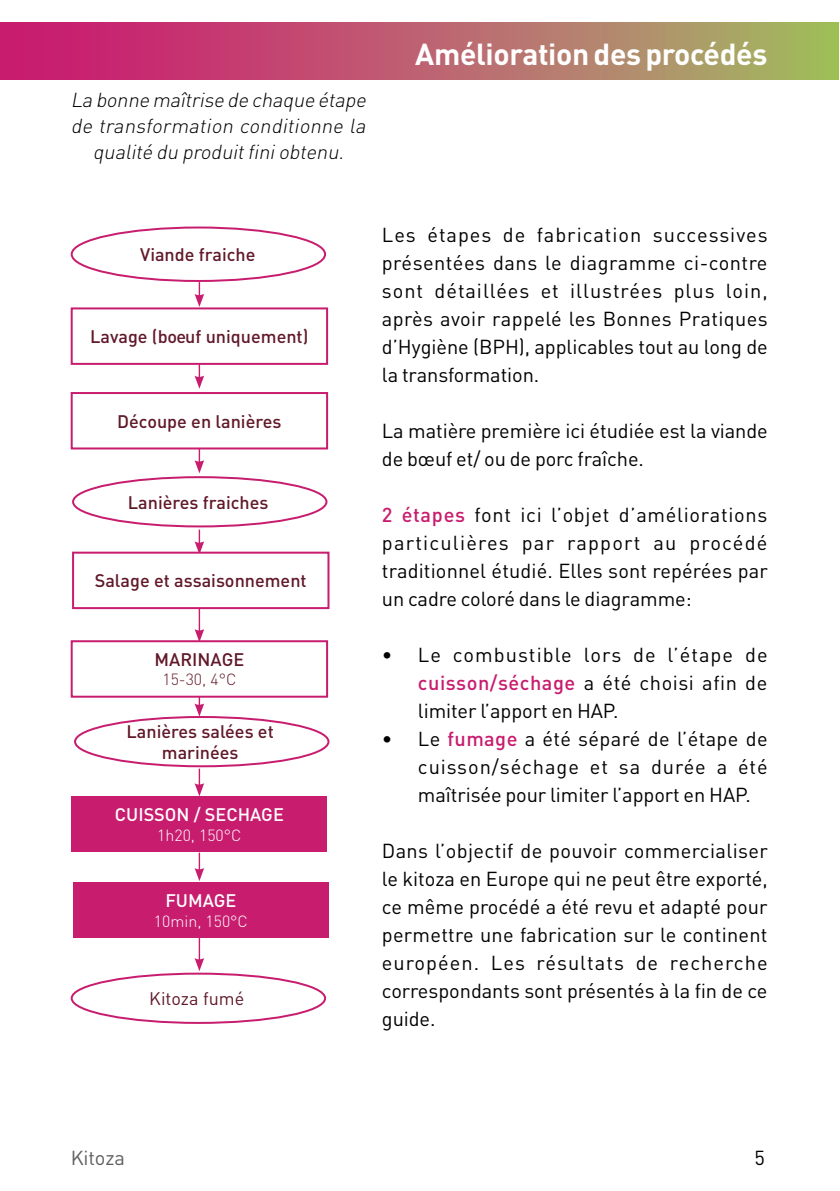
<style>
.page{position:relative;width:840px;height:1191px;background:#fff}
.page>*{position:absolute;margin:0;border:0;box-sizing:border-box;transform-origin:0 0}
.t1{font:700 30px "DIN Pro";letter-spacing:-.01em;color:#fff}
.t2{font:20px/28px "DIN Pro";letter-spacing:-.005em;color:#000;text-align:justify}
.t3{font:20px/28px "DIN Pro";letter-spacing:.02em;color:#000}
.t4{font:italic 300 20px/26px "DIN Pro";color:#000;text-align:center}
.t5{font:20px "DIN Pro";letter-spacing:-.005em;color:#5f5f5f}
.t6{font:500 18px/21.6px "DIN Pro";color:#611929;text-align:center}
.t7{font:500 18px "DIN Pro";color:#fff}
.t8{font:18px "DIN Pro";color:#611929}
.t9{font:300 16px "DIN Pro";color:#fff}
.t10{font:300 16px "DIN Pro";color:#611929}
.s1{font-weight:500;color:#c81d6f}
</style>
<div class="page">
<div style="left:0;top:23px;width:838px;height:56px;background:linear-gradient(to right,#cf0f75,#a6b866)"></div>
<hr style="left:0;top:23px;width:1px;height:56px;background:#c81d6f">
<div style="left:71px;top:226px;width:255px;height:56px;border:2px solid #c81d6f;border-radius:50%"></div>
<div style="left:71px;top:307px;width:257px;height:58px;border:2px solid #c81d6f"></div>
<svg style="left:194px;top:282px;width:10px;height:25px"></svg>
<svg style="left:194px;top:364px;width:10px;height:25px"></svg>
<svg style="left:194px;top:449px;width:10px;height:24px"></svg>
<svg style="left:194px;top:529px;width:10px;height:22px"></svg>
<hr style="left:198px;top:606px;width:2px;height:26px;background:#c81d6f">
<svg style="left:194px;top:629px;width:10px;height:11px"></svg>
<svg style="left:194px;top:697px;width:10px;height:19px"></svg>
<svg style="left:194px;top:852px;width:10px;height:29px"></svg>
<svg style="left:194px;top:768px;width:10px;height:28px"></svg>
<hr style="left:198px;top:935px;width:2px;height:26px;background:#c81d6f">
<svg style="left:194px;top:958px;width:10px;height:13px"></svg>
<div style="left:71px;top:392px;width:257px;height:57px;border:2px solid #c81d6f"></div>
<div style="left:72px;top:476px;width:255px;height:51px;border:2px solid #c81d6f;border-radius:50%"></div>
<div style="left:71px;top:640px;width:257px;height:57px;border:2px solid #c81d6f"></div>
<div style="left:73px;top:882px;width:255px;height:55px;background:#c81d6f"></div>
<div style="left:72px;top:796px;width:255px;height:56px;background:#c81d6f"></div>
<div style="left:71px;top:972px;width:255px;height:52px;border:2px solid #c81d6f;border-radius:50%"></div>
<div style="left:72px;top:551px;width:257px;height:58px;border:2px solid #c81d6f"></div>
<div style="left:74px;top:716px;width:255px;height:51px;border:2px solid #c81d6f;border-radius:50%"></div>
<p class="t4" style="left:71px;top:86px;width:301px">La bonne maîtrise de chaque étape de transformation conditionne la qualité du produitfiniobtenu.</p>
<h1 class="t1" style="left:415px;top:34px;width:353px">Amélioration des procédés</h1>
<p class="t6" style="left:140px;top:243px;width:117px">Viande fraiche</p>
<p class="t6" style="left:90px;top:325px;width:219px">Lavage (boeuf uniquement)</p>
<p class="t6" style="left:117px;top:409px;width:166px">Découpe en lanières</p>
<p class="t6" style="left:128px;top:490px;width:142px">Lanières fraiches</p>
<p class="t6" style="left:95px;top:569px;width:213px">Salage et assaisonnement</p>
<p class="t6" style="left:154px;top:648px;width:91px">MARINAGE</p>
<p class="t10" style="left:162px;top:669px;width:75px">15-30, 4°C</p>
<p class="t6" style="left:126px;top:719px;width:149px">Lanières salées et marinées</p>
<p class="t7" style="left:115px;top:802px;width:170px">CUISSON / SECHAGE</p>
<p class="t9" style="left:157px;top:824px;width:86px">1h20, 150°C</p>
<p class="t7" style="left:165px;top:888px;width:72px">FUMAGE</p>
<p class="t9" style="left:154px;top:910px;width:95px">10min, 150°C</p>
<p class="t8" style="left:149px;top:986px;width:96px">Kitoza fumé</p>
<p class="t2" style="left:381px;top:220px;width:387px">Les étapes de fabrication successives présentées dans le diagramme ci-contre sont détaillées et illustrées plus loin, après avoir rappelé les Bonnes Pratiques d’Hygiène (BPH), applicables tout au long de la transformation.</p>
<p class="t2" style="left:381px;top:416px;width:387px">La matière première ici étudiée est la viande de bœuf et/ ou de porc fraîche.</p>
<p class="t2" style="left:381px;top:500px;width:387px"><span class="s1">2 étapes</span> font ici l’objet d’améliorations particulières par rapport au procédé traditionnel étudié. Elles sont repérées par un cadre coloré dans le diagramme:</p>
<p class="t3" style="left:417px;top:640px;width:351px">Le combustible lors de l’étape de <span class="s1">cuisson/séchage</span> a été choisi afin de limiter l’apport en HAP.<br>Le <span class="s1">fumage</span> a été séparé de l’étape de cuisson/séchage et sa durée a été maîtrisée pour limiter l’apport en HAP.</p>
<p class="t2" style="left:381px;top:836px;width:387px">Dans l’objectif de pouvoir commercialiser le kitoza en Europe qui ne peut être exporté, ce même procédé a été revu et adapté pour permettre une fabrication sur le continent européen. Les résultats de recherche correspondants sont présentés à la fin de ce guide.</p>
<p class="t5" style="left:71px;top:1144px;width:56px">Kitoza</p>
<p class="t2" style="left:754px;top:1143px;width:12px">5</p>
</div>
